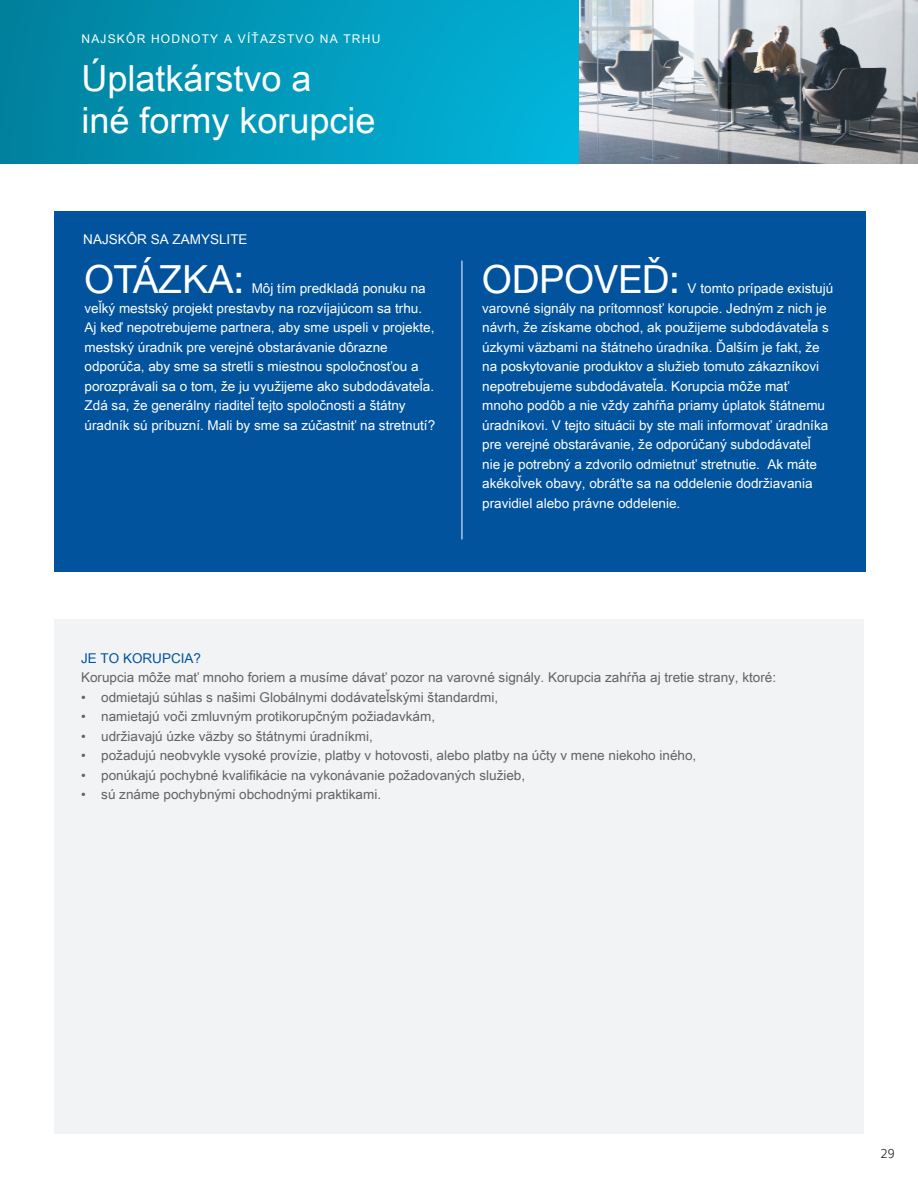
<style>
.page{position:relative;width:918px;height:1188px;background:#fff}
.page>*{position:absolute;margin:0;border:0;box-sizing:border-box;transform-origin:0 0}
.Q___A{font:39px "Helvetica Neue LT Pro";color:#fff}
.Section_Headline{font:36px/42px "Arial Unicode MS";color:#fff}
.Q___A-2{font:13.5px/19.5px "Arial Unicode MS";color:#fff}
.Body{font:13.5px "Arial Unicode MS";color:#636366}
.Section_Subhead{font:13.5px "Arial Unicode MS";color:#fff}
.Section_Subhead-2{font:13.5px "Arial Unicode MS";color:#01539e}
.t1{font:13.5px "Maurea Light Lf";color:#231f20}
.Section_Descriptor{font:12px "Arial Unicode MS";letter-spacing:.1em;color:#fff}
</style>
<div class="page">
<div style="left:54px;top:211px;width:811px;height:360px;background:#01539e"></div>
<div style="left:0;top:0;width:597px;height:163px;background:linear-gradient(to right,#01819d,#02b5dc)"></div>
<hr style="left:462px;top:261px;width:1px;height:278px;background:#fff">
<img style="left:579px;top:0;width:339px;height:163px">
<div style="left:54px;top:619px;width:810px;height:515px;background:#f2f3f4"></div>
<p class="Section_Descriptor" style="left:82px;top:30px;width:300px">NAJSKÔR HODNOTY A VÍŤAZSTVO NA TRHU</p>
<p class="Section_Headline" style="left:82px;top:57px;width:296px">Úplatkárstvo a<br>iné formy korupcie</p>
<p class="Section_Subhead" style="left:83px;top:230px;width:166px">NAJSKÔR SA ZAMYSLITE</p>
<p class="Q___A" style="left:85px;top:256px;width:161px">OTÁZKA:</p>
<p class="Q___A-2" style="left:85px;top:279px;width:352px;text-indent:167px">Môj tím predkladá ponuku na veľký mestský projekt prestavby na rozvíjajúcom sa trhu.<br>Aj keď nepotrebujeme partnera, aby sme uspeli v projekte, mestský úradník pre verejné obstarávanie dôrazne odporúča, aby sme sa stretli s miestnou spoločnosťou a porozprávali sa o tom, že ju využijeme ako subdodávateľa.<br>Zdá sa, že generálny riaditeľ tejto spoločnosti a štátny úradník sú príbuzní. Mali by sme sa zúčastniť na stretnutí?</p>
<p class="Q___A" style="left:482px;top:256px;width:199px">ODPOVEĎ:</p>
<p class="Q___A-2" style="left:482px;top:279px;width:353px;text-indent:205px">V tomto prípade existujú varovné signály na prítomnosť korupcie. Jedným z nich je návrh, že získame obchod, ak použijeme subdodávateľa s úzkymi väzbami na štátneho úradníka. Ďalším je fakt, že na poskytovanie produktov a služieb tomuto zákazníkovi nepotrebujeme subdodávateľa. Korupcia môže mať mnoho podôb a nie vždy zahŕňa priamy úplatok štátnemu úradníkovi. V tejto situácii by ste mali informovať úradníka pre verejné obstarávanie, že odporúčaný subdodávateľ<br>nie je potrebný a zdvorilo odmietnuť stretnutie. Ak máte akékoľvek obavy, obráťte sa na oddelenie dodržiavania pravidiel alebo právne oddelenie.</p>
<p class="Section_Subhead-2" style="left:81px;top:648px;width:122px">JE TO KORUPCIA?</p>
<p class="Body" style="left:81px;top:668px;width:697px">Korupcia môže mať mnoho foriem a musíme dávať pozor na varovné signály. Korupcia zahŕňa aj tretie strany, ktoré:</p>
<p class="Body" style="left:81px;top:687px;width:419px">• odmietajú súhlas s našimi Globálnymi dodávateľskými štandardmi,</p>
<p class="Body" style="left:81px;top:707px;width:356px">• namietajú voči zmluvným protikorupčným požiadavkám,</p>
<p class="Body" style="left:81px;top:726px;width:293px">• udržiavajú úzke väzby so štátnymi úradníkmi,</p>
<p class="Body" style="left:81px;top:746px;width:617px">• požadujú neobvykle vysoké provízie, platby v hotovosti, alebo platby na účty v mene niekoho iného,</p>
<p class="Body" style="left:81px;top:765px;width:446px">• ponúkajú pochybné kvalifikácie na vykonávanie požadovaných služieb,</p>
<p class="Body" style="left:81px;top:785px;width:302px">• sú známe pochybnými obchodnými praktikami.</p>
<p class="t1" style="left:881px;top:1145px;width:15px">29</p>
</div>
